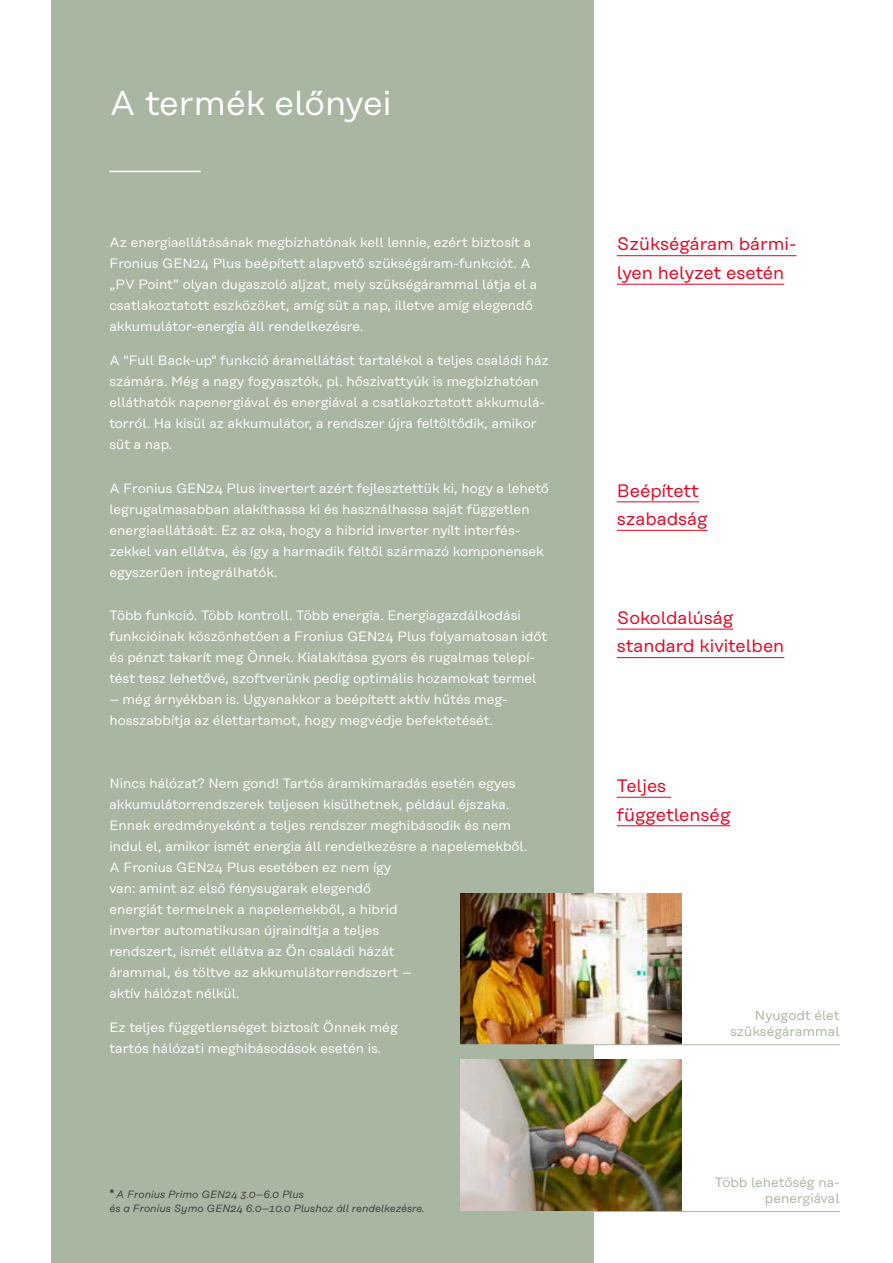
<style>
.page{position:relative;width:893px;height:1263px;background:#fff}
.page>*{position:absolute;margin:0;border:0;box-sizing:border-box;transform-origin:0 0}
.t1{font:34.5px "Rational Text";color:#fff}
.t2{font:18px/28.5px "Rational Text";color:#e40421}
.t3{font:13.5px/21px "Rational Text";color:#fff}
.t4{font:13.5px/16.5px "Rational Text";color:#a9b7a2;text-align:right}
.t5{font:italic 10.5px/13.5px "Rational Text";color:#3c3c3b}
.s1{font-weight:600;font-style:normal;font-size:12px}
</style>
<div class="page">
<div style="left:51px;top:0;width:543px;height:1263px;background:#a9b7a2"></div>
<hr style="left:617px;top:629px;width:116px;height:1px;background:#e40421">
<hr style="left:617px;top:657px;width:167px;height:1px;background:#e40421">
<hr style="left:109px;top:171px;width:92px;height:1px;background:#fff">
<hr style="left:617px;top:255px;width:180px;height:1px;background:#e40421">
<hr style="left:617px;top:284px;width:167px;height:1px;background:#e40421">
<hr style="left:617px;top:501px;width:82px;height:1px;background:#e40421">
<hr style="left:617px;top:530px;width:90px;height:1px;background:#e40421">
<img style="left:461px;top:893px;width:220px;height:151px">
<hr style="left:443px;top:1044px;width:396px;height:1px;background:#a9b7a2">
<img style="left:461px;top:1060px;width:220px;height:151px">
<hr style="left:443px;top:1211px;width:396px;height:1px;background:#a9b7a2">
<hr style="left:617px;top:797px;width:54px;height:1px;background:#e40421">
<hr style="left:617px;top:825px;width:113px;height:1px;background:#e40421">
<h1 class="t1" style="left:109px;top:83px;width:284px">A termék előnyei</h1>
<p class="t3" style="left:109px;top:232px;width:430px">Az energiaellátásának megbízhatónak kell lennie, ezért biztosít a Fronius GEN24 Plus beépített alapvető szükségáram-funkciót. A „PV Point” olyan dugaszoló aljzat, mely szükségárammal látja el a csatlakoztatott eszközöket, amíg süt a nap, illetve amíg elegendő akkumulátor-energia áll rendelkezésre.</p>
<p class="t3" style="left:109px;top:349px;width:441px">A "Full Back-up" funkció áramellátást tartalékol a teljes családi ház számára. Még a nagy fogyasztók, pl. hőszivattyúk is megbízhatóan elláthatók napenergiával és energiával a csatlakoztatott akkumulá&shy;torról. Ha kisül az akkumulátor, a rendszer újra feltöltődik, amikor süt a nap.</p>
<p class="t3" style="left:109px;top:478px;width:441px">A Fronius GEN24 Plus invertert azért fejlesztettük ki, hogy a lehető legrugalmasabban alakíthassa ki és használhassa saját független energiaellátását. Ez az oka, hogy a hibrid inverter nyílt interfés&shy;zekkel van ellátva, és így a harmadik féltől származó komponensek egyszerűen integrálhatók.</p>
<p class="t3" style="left:109px;top:605px;width:439px">Több funkció. Több kontroll. Több energia. Energiagazdálkodási funkcióinak köszönhetően a Fronius GEN24 Plus folyamatosan időt és pénzt takarít meg Önnek. Kialakítása gyors és rugalmas telepí&shy;tést tesz lehetővé, szoftverünk pedig optimális hozamokat termel</p>
<p class="t3" style="left:109px;top:689px;width:400px">– még árnyékban is. Ugyanakkor a beépített aktív hűtés meg&shy;hosszabbítja az élettartamot, hogy megvédje befektetését.</p>
<p class="t3" style="left:109px;top:773px;width:420px">Nincs hálózat? Nem gond! Tartós áramkimaradás esetén egyes akkumulátorrendszerek teljesen kisülhetnek, például éjszaka.<br>Ennek eredményeként a teljes rendszer meghibásodik és nem indul el, amikor ismét energia áll rendelkezésre a napelemekből.<br>A Fronius GEN24 Plus esetében ez nem így<br>van: amint az első fénysugarak elegendő<br>energiát termelnek a napelemekből, a hibrid<br>inverter automatikusan újraindítja a teljes<br>rendszert, ismét ellátva az Ön családi házát<br>árammal, és töltve az akkumulátorrendszert –<br>aktív hálózat nélkül.</p>
<p class="t3" style="left:109px;top:1017px;width:290px">Ez teljes függetlenséget biztosít Önnek még tartós hálózati meghibásodások esetén is.</p>
<p class="t5" style="left:109px;top:1188px;width:317px"><span class="s1">*</span> A Fronius Primo GEN24 3.0–6.0 Plus<br>és a Fronius Symo GEN24 6.0–10.0 Plushoz áll rendelkezésre.</p>
<h2 class="t2" style="left:617px;top:230px;width:181px">Szükségáram bármi&shy;lyen helyzet esetén</h2>
<h2 class="t2" style="left:617px;top:476px;width:92px">Beépített szabadság</h2>
<h2 class="t2" style="left:617px;top:603px;width:169px">Sokoldalúság standard kivitelben</h2>
<h2 class="t2" style="left:617px;top:771px;width:115px">Teljes függetlenség</h2>
<p class="t4" style="left:730px;top:1007px;width:111px">Nyugodt élet szükségárammal</p>
<p class="t4" style="left:715px;top:1173px;width:126px">Több lehetőség na&shy;penergiával</p>
</div>
